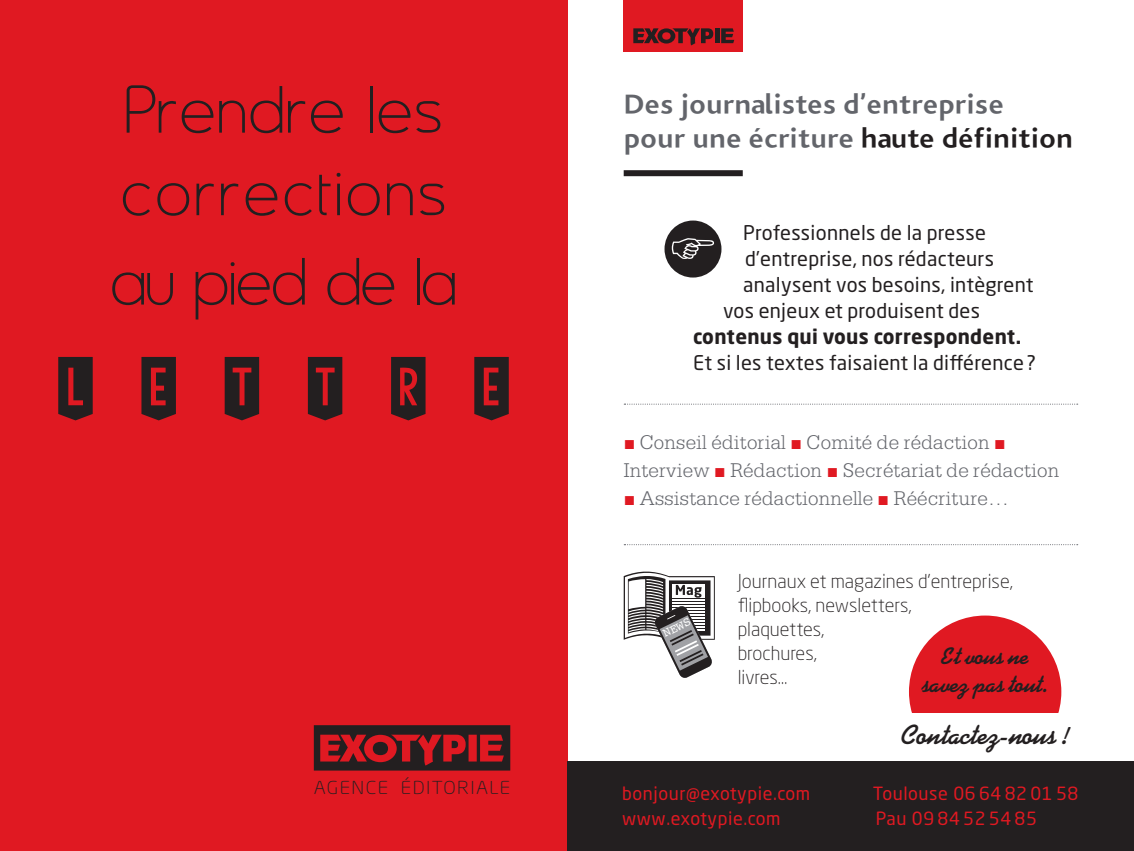
<style>
.page{position:relative;width:1134px;height:851px;background:#fff}
.page>*{position:absolute;margin:0;border:0;box-sizing:border-box;transform-origin:0 0}
.t1{font:80px "Asenine";letter-spacing:.055em;color:#231f20}
.t2{font:80px "Asenine";letter-spacing:.005em;color:#231f20}
.t3{font:80px "Asenine";letter-spacing:.035em;color:#231f20}
.t4{font:80px "KG Chasing Cars";letter-spacing:.57em;color:#231f20}
.Carte_TITRE{font:800 30px/34px "Bliss";color:#63656b}
.t5{font:700 28px "Kaufmann";letter-spacing:-.005em;color:#231f20}
.t6{font:700 24px/27.8px "Kaufmann";letter-spacing:-.005em;color:#231f20;text-align:center}
.t7{font:300 21px/28px "Serifa";letter-spacing:.01em;color:#63656b}
.INTRO{font:20px "Neo Sans Pro";letter-spacing:.015em;color:#231f20}
.INTRO-2{font:700 20px "Neo Sans Pro";letter-spacing:.015em;color:#231f20}
.Carte_PRESTATION-Lig{font:300 19px/24px "Neo Sans Pro";color:#231f20}
.COORDONNEES{font:18px "Neo Sans Pro";letter-spacing:.03em;color:#e01922}
.Carte_PRESTATION-Lig-2{font:300 17.6px "Neo Sans Pro";letter-spacing:.07em;color:#231f20;scale:1.11 1}
.t8{font:12.6px "Courier";color:#fff}
.s1{color:#231f20}
.s2{font-family:"European Pi Three";font-weight:400;color:#e01922}
</style>
<div class="page">
<div style="left:0;top:0;width:567px;height:850px;background:#e01922"></div>
<svg style="left:314px;top:725px;width:196px;height:45px"></svg>
<div style="left:664px;top:220px;width:57px;height:57px;background:#231f20;border-radius:50%"></div>
<svg style="left:672px;top:238px;width:42px;height:21px"></svg>
<svg style="left:624px;top:403px;width:454px;height:1px"></svg>
<svg style="left:624px;top:544px;width:454px;height:1px"></svg>
<div style="left:624px;top:170px;width:119px;height:6px;background:#231f20"></div>
<svg style="left:624px;top:571px;width:91px;height:107px"></svg>
<div style="left:624px;top:0;width:119px;height:51px;background:#e01922"></div>
<hr style="left:715px;top:28px;width:4px;height:15px;background:#231f20">
<svg style="left:721px;top:28px;width:13px;height:15px"></svg>
<svg style="left:633px;top:28px;width:80px;height:17px"></svg>
<div style="left:909px;top:615px;width:152px;height:152px;background:#e01922;border-radius:50%"></div>
<div style="left:907px;top:713px;width:156px;height:60px;background:#fff"></div>
<div style="left:567px;top:761px;width:567px;height:89px;background:#231f20"></div>
<p class="t3" style="left:125px;top:68px;width:318px">Prendre les</p>
<p class="t1" style="left:121px;top:151px;width:326px">corrections</p>
<p class="t2" style="left:111px;top:240px;width:347px">au pied de la</p>
<p class="t4" style="left:57px;top:348px;width:455px">LETTRE</p>
<p class="Carte_PRESTATION-Lig-2" style="left:314px;top:777px;width:178px">AGENCE ÉDITORIALE</p>
<p class="Carte_TITRE" style="left:624px;top:88px;width:451px">Des journalistes d’entreprise pour une écriture <span class="s1">haute définition</span></p>
<p class="INTRO" style="left:743px;top:221px;width:244px">Professionnels de la presse</p>
<p class="INTRO" style="left:745px;top:247px;width:250px">d’entreprise, nos rédacteurs</p>
<p class="INTRO" style="left:743px;top:273px;width:292px">analysent vos besoins, intègrent</p>
<p class="INTRO" style="left:723px;top:299px;width:258px">vos enjeux et produisent des</p>
<p class="INTRO-2" style="left:693px;top:324px;width:329px">contenus qui vous correspondent.</p>
<p class="INTRO" style="left:693px;top:351px;width:344px">Et si les textes faisaient la différence ?</p>
<p class="t7" style="left:624px;top:428px;width:437px"><span class="s2">J</span> Conseil éditorial <span class="s2">J</span> Comité de rédaction <span class="s2">J<br></span>Interview <span class="s2">J</span> Rédaction <span class="s2">J</span> Secrétariat de rédaction<br><span class="s2">J</span> Assistance rédactionnelle <span class="s2">J</span> Réécriture…</p>
<p class="t8" style="left:659px;top:624px;width:31px;rotate:-26deg">NEWS</p>
<p class="Carte_PRESTATION-Lig" style="left:738px;top:568px;width:277px">Journaux et magazines d’entreprise, flipbooks, newsletters,<br>plaquettes,<br>brochures,<br>livres…</p>
<p class="t6" style="left:922px;top:642px;width:128px">Et vous ne savez pas tout.</p>
<p class="t5" style="left:901px;top:717px;width:169px">Contactez-nous !</p>
<p class="COORDONNEES" style="left:622px;top:781px;width:189px">bonjour@exotypie.com</p>
<p class="COORDONNEES" style="left:873px;top:781px;width:207px">Toulouse 06 64 82 01 58</p>
<p class="COORDONNEES" style="left:622px;top:807px;width:160px">www.exotypie.com</p>
<p class="COORDONNEES" style="left:876px;top:807px;width:163px">Pau 09 84 52 54 85</p>
</div>
